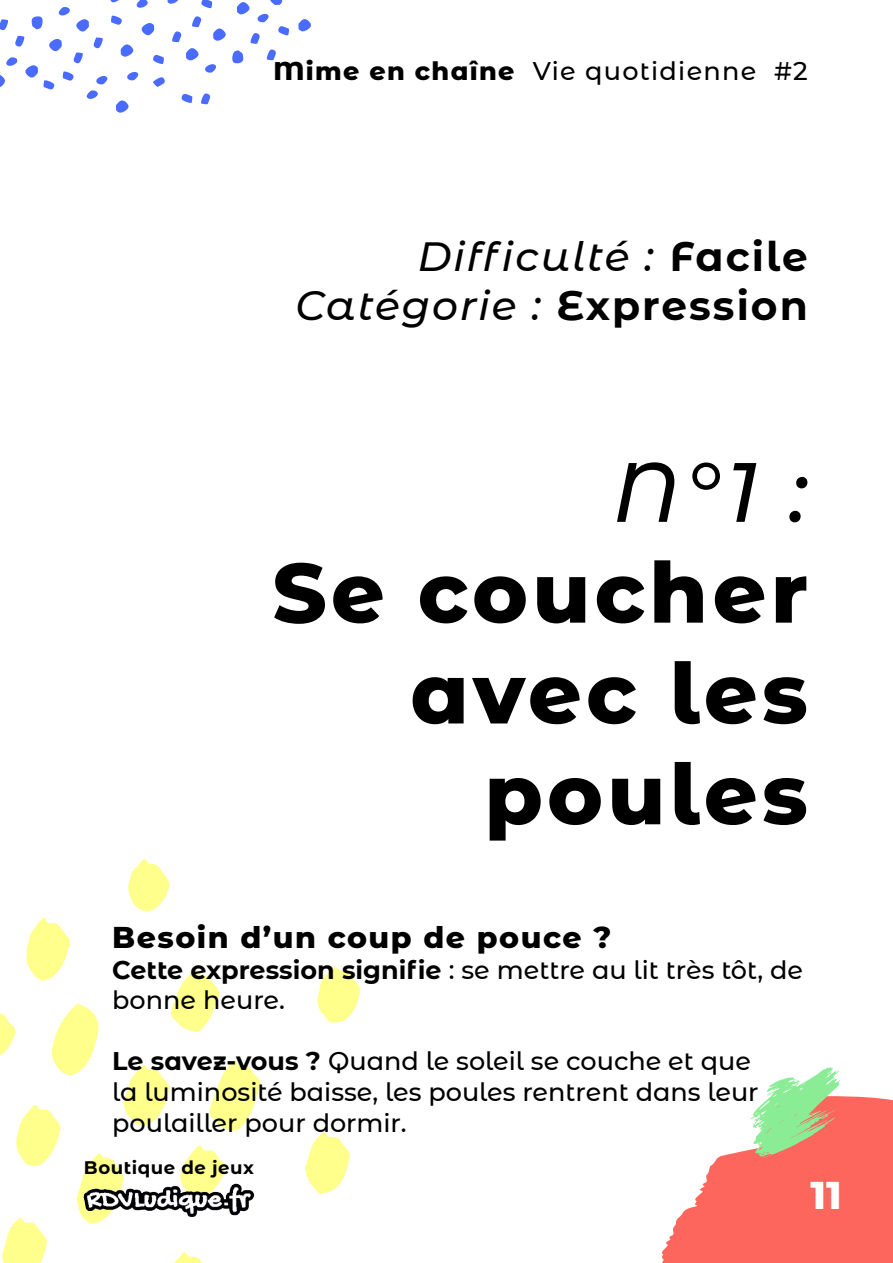
<style>
.page{position:relative;width:893px;height:1263px;background:#fff}
.page>*{position:absolute;margin:0;border:0;box-sizing:border-box;transform-origin:0 0}
.t1{font:800 84px/100.8px "Montserrat Alternates";letter-spacing:.05em;color:#000;text-align:right}
.t2{font:italic 500 84px "Montserrat Alternates";color:#000}
.t3{font:italic 500 40.8px/48.9px "Montserrat Alternates";letter-spacing:.05em;color:#000;text-align:right}
.t4{font:800 38.55px "Montserrat Alternates";color:#fff}
.t5{font:800 30px "Montserrat Alternates";letter-spacing:.05em;color:#000}
.t6{font:500 25.5px/30.6px "Montserrat Alternates";color:#000}
.t7{font:500 25.5px "Montserrat Alternates";letter-spacing:.05em;color:#000}
.t8{font:700 18.15px "Montserrat Alternates";letter-spacing:.03em;color:#000}
.s1{font-weight:800}
.s2{font-weight:700;font-style:normal}
.s3{font-weight:700}
</style>
<div class="page">
<svg style="left:662px;top:1067px;width:231px;height:196px"></svg>
<svg style="left:209px;top:1060px;width:52px;height:71px"></svg>
<svg style="left:52px;top:1003px;width:47px;height:72px"></svg>
<svg style="left:83px;top:1153px;width:40px;height:71px"></svg>
<svg style="left:170px;top:970px;width:50px;height:62px"></svg>
<svg style="left:2px;top:1218px;width:45px;height:45px"></svg>
<svg style="left:26px;top:917px;width:44px;height:64px"></svg>
<svg style="left:305px;top:1132px;width:45px;height:62px"></svg>
<svg style="left:123px;top:1064px;width:47px;height:62px"></svg>
<svg style="left:16px;top:1105px;width:45px;height:61px"></svg>
<svg style="left:317px;top:967px;width:43px;height:56px"></svg>
<svg style="left:174px;top:1252px;width:29px;height:11px"></svg>
<svg style="left:180px;top:1145px;width:46px;height:30px"></svg>
<svg style="left:128px;top:859px;width:41px;height:53px"></svg>
<svg style="left:0;top:1013px;width:16px;height:42px"></svg>
<svg style="left:298px;top:19px;width:13px;height:13px"></svg>
<svg style="left:0;top:0;width:289px;height:113px"></svg>
<img style="left:28px;top:1175px;width:283px;height:46px">
<p class="t7" style="left:274px;top:53px;width:536px"><span class="s1">Mime en chaîne</span> Vie quotidienne #2</p>
<h2 class="t3" style="left:295px;top:231px;width:514px">Difficulté : <span class="s2">Facile<br></span>Catégorie : <span class="s2">Expression</span></h2>
<h1 class="t2" style="left:613px;top:433px;width:197px">N°1 :</h1>
<h1 class="t1" style="left:272px;top:538px;width:537px">Se coucher avec les poules</h1>
<p class="t5" style="left:112px;top:915px;width:501px">Besoin d’un coup de pouce ?</p>
<p class="t6" style="left:112px;top:953px;width:692px"><span class="s3">Cette expression signifie</span> : se mettre au lit très tôt, de bonne heure.</p>
<p class="t6" style="left:112px;top:1045px;width:648px"><span class="s3">Le savez-vous ?</span> Quand le soleil se couche et que la luminosité baisse, les poules rentrent dans leur poulailler pour dormir.</p>
<p class="t8" style="left:84px;top:1154px;width:171px">Boutique de jeux</p>
<h3 class="t4" style="left:810px;top:1167px;width:33px">11</h3>
</div>
